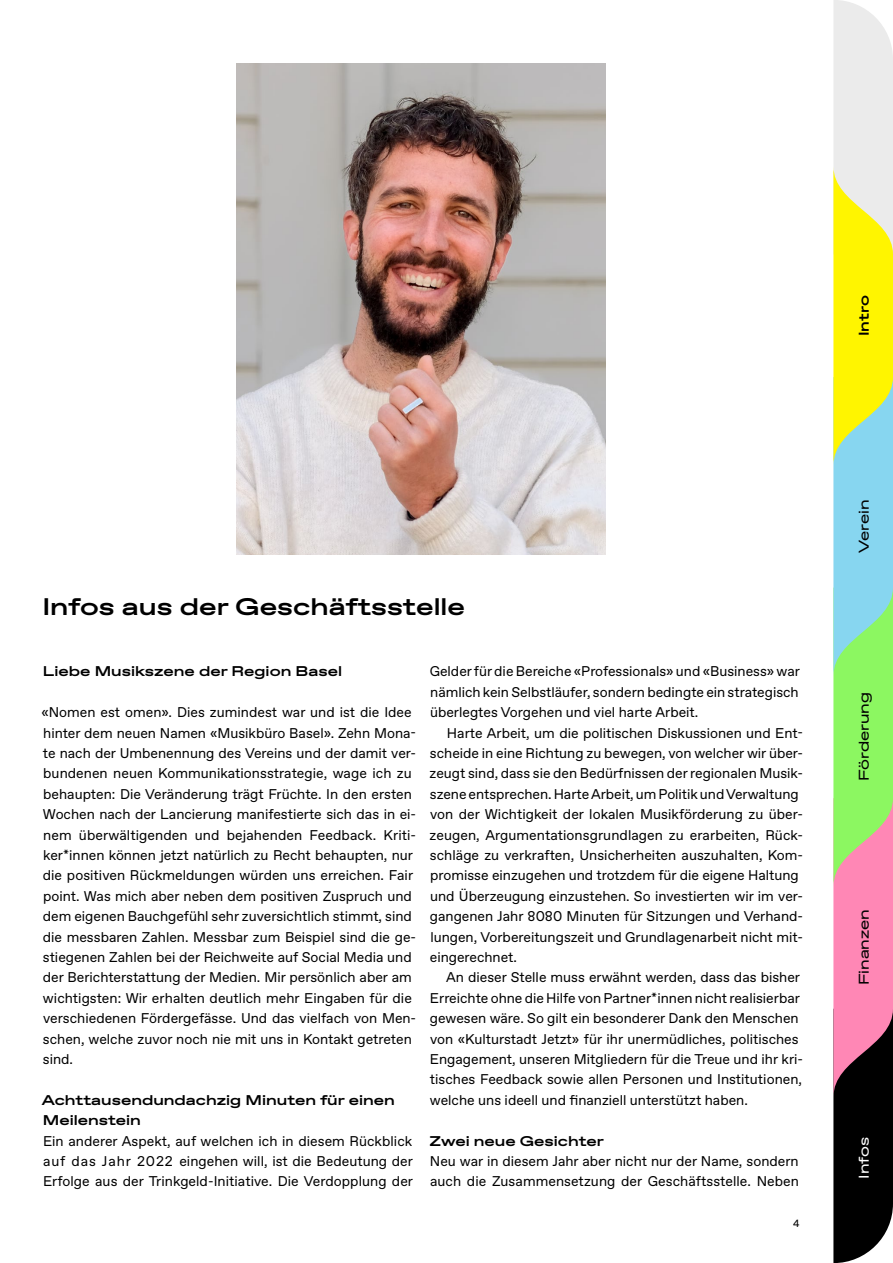
<style>
.page{position:relative;width:893px;height:1263px;background:#fff}
.page>*{position:absolute;margin:0;border:0;box-sizing:border-box;transform-origin:0 0}
.t1{font:700 24px "ABC Favorit Expanded";color:#000}
.t2{font:14.1px/20.4px "ABC Favorit";color:#000}
.t3{font:700 14.1px/20.4px "ABC Favorit Expanded";color:#000}
.t4{font:14.1px "ABC Favorit Expanded";color:#000}
.t5{font:14.1px "ABC Favorit Expanded";color:#fff}
.t6{font:10.5px "ABC Favorit Mono";color:#000}
</style>
<div class="page">
<svg style="left:833px;top:0;width:60px;height:1263px"></svg>
<img style="left:236px;top:64px;width:370px;height:490px">
<p class="t3" style="left:854px;top:336px;width:42px;rotate:-90deg">Intro</p>
<h1 class="t1" style="left:43px;top:592px;width:424px">Infos aus der Geschäftsstelle</h1>
<p class="t3" style="left:43px;top:661px;width:301px">Liebe Musikszene der Region Basel</p>
<p class="t2" style="left:41px;top:702px;width:376px">«Nomen est omen». Dies zumindest war und ist die Idee hinter dem neuen Namen «Musikbüro Basel». Zehn Mona&shy;te nach der Umbenennung des Vereins und der damit ver&shy;bundenen neuen Kommunikationsstrategie, wage ich zu behaupten: Die Veränderung trägt Früchte. In den ersten Wochen nach der Lancierung manifestierte sich das in ei&shy;nem überwältigenden und bejahenden Feedback. Kriti&shy;ker*innen können jetzt natürlich zu Recht behaupten, nur die positiven Rückmeldungen würden uns erreichen. Fair point. Was mich aber neben dem positiven Zuspruch und dem eigenen Bauchgefühl sehr zuversichtlich stimmt, sind die messbaren Zahlen. Messbar zum Beispiel sind die ge&shy;stiegenen Zahlen bei der Reichweite auf Social Media und der Berichterstattung der Medien. Mir persönlich aber am wichtigsten: Wir erhalten deutlich mehr Eingaben für die verschiedenen Fördergefässe. Und das vielfach von Men&shy;schen, welche zuvor noch nie mit uns in Kontakt getreten sind.</p>
<p class="t3" style="left:42px;top:1090px;width:355px">Achttausendundachzig Minuten für einen<br>Meilenstein</p>
<p class="t2" style="left:43px;top:1131px;width:372px;text-align:justify">Ein anderer Aspekt, auf welchen ich in diesem Rückblick auf das Jahr 2022 eingehen will, ist die Bedeutung der Erfolge aus der Trinkgeld-Initiative. Die Verdopplung der</p>
<p class="t2" style="left:430px;top:661px;width:372px;text-align:justify">Gelder für die Bereiche «Professionals» und «Business» war nämlich kein Selbstläufer, sondern bedingte ein strategisch überlegtes Vorgehen und viel harte Arbeit.</p>
<p class="t2" style="left:430px;top:723px;width:375px;text-indent:17px">Harte Arbeit, um die politischen Diskussionen und Ent&shy;scheide in eine Richtung zu bewegen, von welcher wir über&shy;zeugt sind, dass sie den Bedürfnissen der regionalen Musik&shy;szene entsprechen. Harte Arbeit, um Politik und Verwaltung von der Wichtigkeit der lokalen Musikförderung zu über&shy;zeugen, Argumentationsgrundlagen zu erarbeiten, Rück&shy;schläge zu verkraften, Unsicherheiten auszuhalten, Kom&shy;promisse einzugehen und trotzdem für die eigene Haltung und Überzeugung einzustehen. So investierten wir im ver&shy;gangenen Jahr 8080 Minuten für Sitzungen und Verhand&shy;lungen, Vorbereitungszeit und Grundlagenarbeit nicht mit&shy;eingerechnet.</p>
<p class="t2" style="left:430px;top:967px;width:375px;text-indent:16px">An dieser Stelle muss erwähnt werden, dass das bisher Erreichte ohne die Hilfe von Partner*innen nicht realisierbar gewesen wäre. So gilt ein besonderer Dank den Menschen von «Kulturstadt Jetzt» für ihr unermüdliches, politisches Engagement, unseren Mitgliedern für die Treue und ihr kri&shy;tisches Feedback sowie allen Personen und Institutionen, welche uns ideell und finanziell unterstützt haben.</p>
<p class="t3" style="left:430px;top:1131px;width:176px">Zwei neue Gesichter</p>
<p class="t2" style="left:430px;top:1151px;width:370px">Neu war in diesem Jahr aber nicht nur der Name, sondern auch die Zusammensetzung der Geschäftsstelle. Neben</p>
<p class="t6" style="left:793px;top:1217px;width:8px">4</p>
<p class="t4" style="left:855px;top:553px;width:55px;rotate:-90deg">Verein</p>
<p class="t4" style="left:855px;top:781px;width:91px;rotate:-90deg">Förderung</p>
<p class="t4" style="left:855px;top:985px;width:78px;rotate:-90deg">Finanzen</p>
<p class="t5" style="left:855px;top:1178px;width:43px;rotate:-90deg">Infos</p>
</div>
